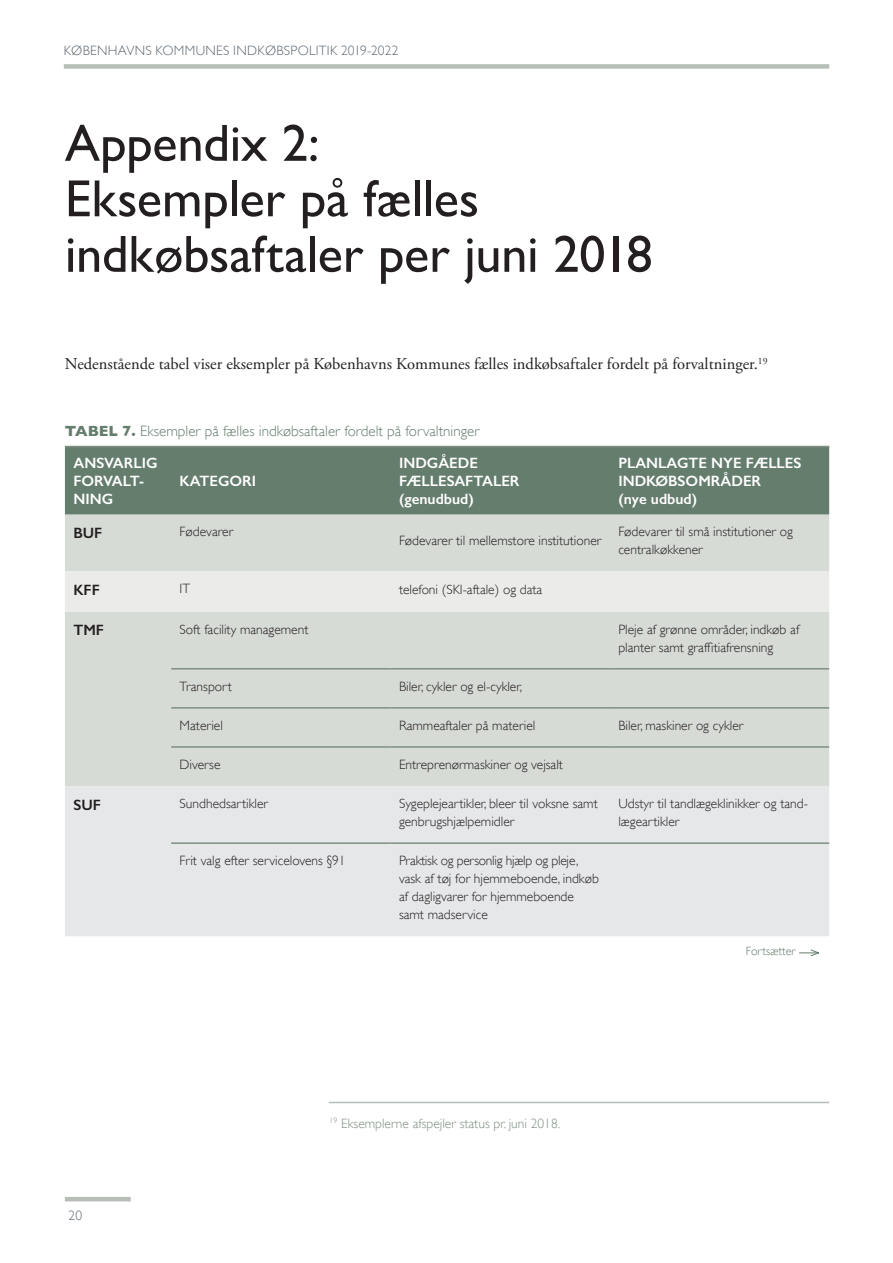
<style>
.page{position:relative;width:893px;height:1263px;background:#fff}
.page>*{position:absolute;margin:0;border:0;box-sizing:border-box;transform-origin:0 0}
.Overskrift_1{font:52.5px/55.5px "Gill Sans";letter-spacing:-.005em;color:#231f20}
.brødtekst{font:16.5px "Adobe Garamond Pro";color:#231f20}
.tabel_overskrift{font:600 15px/18px "Gill Sans";color:#fff}
.Tabel_navn{font:300 15px "Gill Sans";color:#657d6d}
.tabel_overskrift-2{font:600 15px "Gill Sans";color:#231f20}
.tabel_brød{font:300 13.5px/18px "Gill Sans";color:#231f20}
.t1{font:300 13.5px "Gill Sans";letter-spacing:.02em;color:#5b6771}
.Noter{font:300 13.5px "Gill Sans";color:#7e9083}
.tabel_overskrift-3{font:300 12px "Gill Sans";color:#657d6d}
.s1{font-weight:700}
</style>
<div class="page">
<hr style="left:65px;top:1197px;width:66px;height:4px;background:#b7beb7">
<div style="left:64px;top:64px;width:765px;height:5px;background:#b7beb7"></div>
<hr style="left:329px;top:1102px;width:500px;height:1px;background:#b7beb7">
<div style="left:65px;top:447px;width:764px;height:68px;background:#657d6d"></div>
<div style="left:65px;top:515px;width:764px;height:271px;background:#d7dbd6"></div>
<div style="left:65px;top:571px;width:764px;height:41px;background:#ebecea"></div>
<div style="left:65px;top:786px;width:764px;height:150px;background:#e6e7e9"></div>
<hr style="left:171px;top:668px;width:219px;height:1px;background:#7e9083">
<hr style="left:390px;top:668px;width:220px;height:1px;background:#7e9083">
<hr style="left:610px;top:668px;width:219px;height:1px;background:#7e9083">
<hr style="left:171px;top:707px;width:219px;height:2px;background:#7e9083">
<hr style="left:171px;top:746px;width:219px;height:2px;background:#7e9083">
<hr style="left:390px;top:707px;width:220px;height:2px;background:#7e9083">
<hr style="left:610px;top:707px;width:219px;height:2px;background:#7e9083">
<hr style="left:390px;top:746px;width:220px;height:2px;background:#7e9083">
<hr style="left:610px;top:746px;width:219px;height:2px;background:#7e9083">
<hr style="left:65px;top:446px;width:106px;height:1px;background:#7e9083">
<hr style="left:171px;top:446px;width:219px;height:1px;background:#7e9083">
<hr style="left:390px;top:446px;width:220px;height:1px;background:#7e9083">
<hr style="left:610px;top:446px;width:219px;height:1px;background:#7e9083">
<hr style="left:171px;top:842px;width:219px;height:2px;background:#7e9083">
<hr style="left:390px;top:842px;width:220px;height:2px;background:#7e9083">
<hr style="left:610px;top:842px;width:219px;height:2px;background:#7e9083">
<svg style="left:799px;top:949px;width:20px;height:7px"></svg>
<p class="t1" style="left:64px;top:42px;width:336px">KØBENHAVNS KOMMUNES INDKØBSPOLITIK 2019-2022</p>
<p class="Overskrift_1" style="left:65px;top:115px;width:256px">Appendix 2:</p>
<p class="Overskrift_1" style="left:65px;top:170px;width:589px">Eksempler på fælles indkøbsaftaler per juni 2018</p>
<p class="brødtekst" style="left:65px;top:354px;width:704px">Nedenstående tabel viser eksempler på Københavns Kommunes fælles indkøbsaftaler fordelt på forvaltninger.<sup>19</sup></p>
<p class="Tabel_navn" style="left:65px;top:422px;width:416px"><span class="s1">TABEL 7.</span> Eksempler på fælles indkøbsaftaler fordelt på forvaltninger</p>
<p class="tabel_overskrift" style="left:73px;top:454px;width:86px">ANSVARLIG</p>
<p class="tabel_overskrift" style="left:73px;top:472px;width:72px">FORVALT-<br>NING</p>
<p class="tabel_overskrift" style="left:180px;top:472px;width:78px">KATEGORI</p>
<p class="tabel_overskrift" style="left:399px;top:454px;width:80px">INDGÅEDE</p>
<p class="tabel_overskrift" style="left:399px;top:472px;width:122px">FÆLLESAFTALER</p>
<p class="tabel_overskrift" style="left:399px;top:490px;width:76px">(genudbud)</p>
<p class="tabel_overskrift" style="left:618px;top:454px;width:185px">PLANLAGTE NYE FÆLLES<br>INDKØBSOMRÅDER</p>
<p class="tabel_overskrift" style="left:618px;top:490px;width:80px">(nye udbud)</p>
<p class="tabel_overskrift-2" style="left:73px;top:523px;width:30px">BUF</p>
<p class="tabel_brød" style="left:180px;top:522px;width:55px">Fødevarer</p>
<p class="tabel_brød" style="left:399px;top:531px;width:204px">Fødevarer til mellemstore institutioner</p>
<p class="tabel_brød" style="left:618px;top:522px;width:176px">Fødevarer til små institutioner og centralkøkkener</p>
<p class="tabel_overskrift-2" style="left:73px;top:580px;width:28px">KFF</p>
<p class="tabel_brød" style="left:180px;top:580px;width:12px">IT</p>
<p class="tabel_brød" style="left:399px;top:580px;width:145px">telefoni (SKI-aftale) og data</p>
<p class="tabel_overskrift-2" style="left:73px;top:621px;width:32px">TMF</p>
<p class="tabel_brød" style="left:180px;top:620px;width:130px">Soft facility management</p>
<p class="tabel_brød" style="left:618px;top:620px;width:182px">Pleje af grønne områder, indkøb af planter samt graffitiafrensning</p>
<p class="tabel_brød" style="left:180px;top:677px;width:54px">Transport</p>
<p class="tabel_brød" style="left:399px;top:677px;width:125px">Biler, cykler og el-cykler,</p>
<p class="tabel_brød" style="left:180px;top:716px;width:45px">Materiel</p>
<p class="tabel_brød" style="left:399px;top:716px;width:138px">Rammeaftaler på materiel</p>
<p class="tabel_brød" style="left:618px;top:716px;width:126px">Biler, maskiner og cykler</p>
<p class="tabel_brød" style="left:180px;top:755px;width:42px">Diverse</p>
<p class="tabel_brød" style="left:399px;top:755px;width:166px">Entreprenørmaskiner og vejsalt</p>
<p class="tabel_overskrift-2" style="left:73px;top:795px;width:29px">SUF</p>
<p class="tabel_brød" style="left:180px;top:795px;width:90px">Sundhedsartikler</p>
<p class="tabel_brød" style="left:399px;top:795px;width:200px">Sygeplejeartikler, bleer til voksne samt genbrugshjælpemidler</p>
<p class="tabel_brød" style="left:618px;top:795px;width:191px">Udstyr til tandlægeklinikker og tand&shy;lægeartikler</p>
<p class="tabel_brød" style="left:180px;top:852px;width:167px">Frit valg efter servicelovens §91</p>
<p class="tabel_brød" style="left:399px;top:852px;width:201px">Praktisk og personlig hjælp og pleje, vask af tøj for hjemmeboende, indkøb af dagligvarer for hjemmeboende samt madservice</p>
<p class="tabel_overskrift-3" style="left:746px;top:944px;width:51px">Fortsætter</p>
<p class="t1" style="left:69px;top:1207px;width:15px">20</p>
<p class="Noter" style="left:330px;top:1115px;width:232px"><sup>19</sup> Eksemplerne afspejler status pr. juni 2018.</p>
</div>
